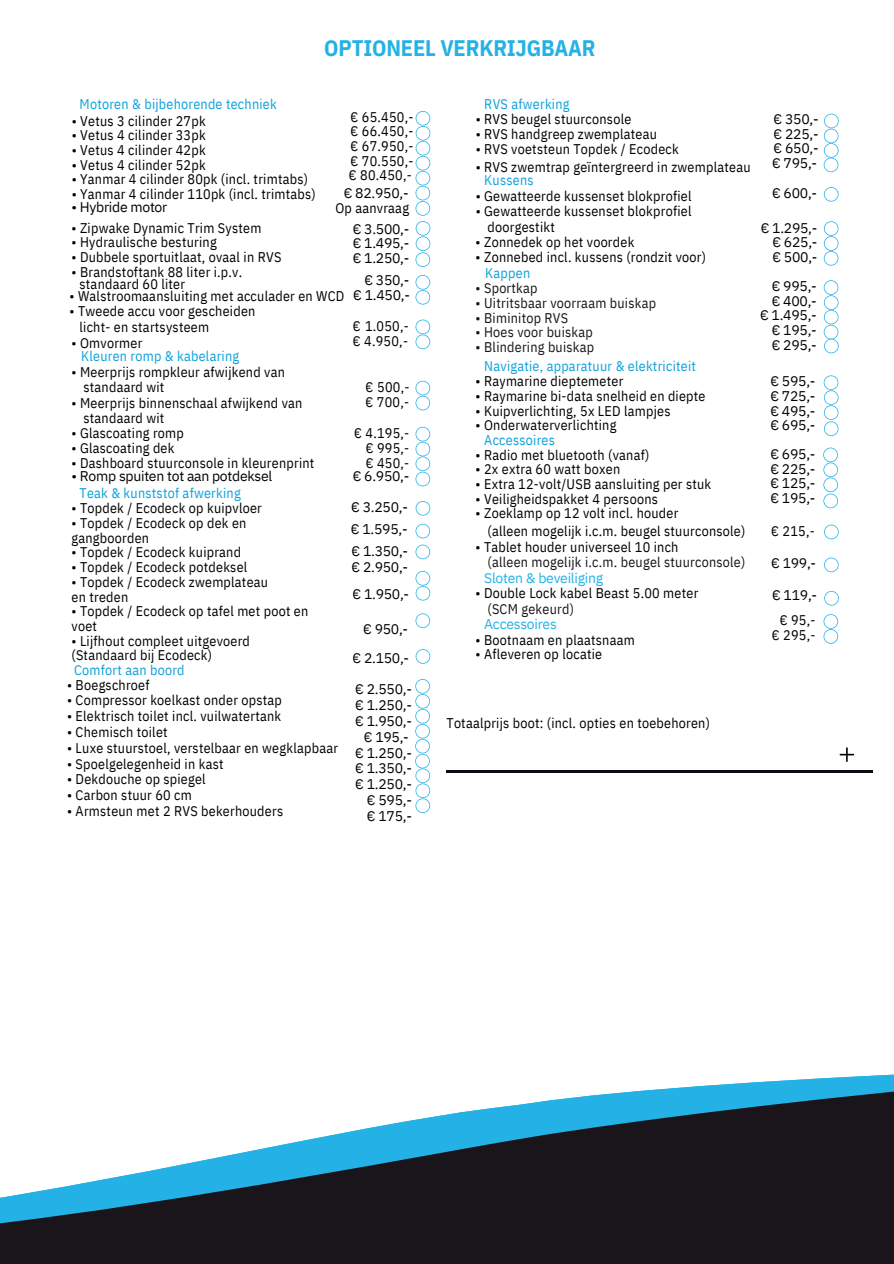
<style>
.page{position:relative;width:894px;height:1264px;background:#fff}
.page>*{position:absolute;margin:0;border:0;box-sizing:border-box;transform-origin:0 0}
.t1{font:700 22.35px "IBM Plex Sans Cond";letter-spacing:-.005em;color:#24b2e6}
.t2{font:13.95px/14.7px "IBM Plex Sans Cond";letter-spacing:.02em;color:#000}
.t3{font:13.95px/14.7px "IBM Plex Sans";letter-spacing:-.02em;color:#000;text-align:justify}
.t4{font:13.95px "IBM Plex Sans Cond";letter-spacing:.02em;color:#0da1dc}
.t5{font:13.95px "IBM Plex Sans Cond";letter-spacing:.02em;color:#19151b}
.t6{font:13.95px "IBM Plex Sans";letter-spacing:-.02em;color:#24b2e6}
</style>
<div class="page">
<svg style="left:0;top:1082px;width:893px;height:181px;fill:#19151b"></svg>
<svg style="left:839px;top:747px;width:15px;height:15px"></svg>
<hr style="left:446px;top:770px;width:427px;height:2px;background:#0d0c15">
<svg style="left:415px;top:111px;width:15px;height:156px"></svg>
<svg style="left:415px;top:275px;width:15px;height:29px"></svg>
<svg style="left:415px;top:319px;width:15px;height:30px"></svg>
<svg style="left:415px;top:381px;width:15px;height:29px"></svg>
<svg style="left:415px;top:501px;width:15px;height:14px"></svg>
<svg style="left:415px;top:524px;width:15px;height:14px"></svg>
<svg style="left:415px;top:544px;width:15px;height:15px"></svg>
<svg style="left:415px;top:571px;width:15px;height:29px"></svg>
<svg style="left:415px;top:613px;width:15px;height:15px"></svg>
<svg style="left:415px;top:649px;width:15px;height:14px"></svg>
<svg style="left:415px;top:679px;width:15px;height:134px"></svg>
<svg style="left:823px;top:114px;width:15px;height:58px"></svg>
<svg style="left:823px;top:187px;width:15px;height:15px"></svg>
<svg style="left:823px;top:221px;width:15px;height:45px"></svg>
<svg style="left:823px;top:280px;width:15px;height:73px"></svg>
<svg style="left:823px;top:375px;width:15px;height:61px"></svg>
<svg style="left:823px;top:447px;width:14px;height:61px"></svg>
<svg style="left:824px;top:524px;width:14px;height:15px"></svg>
<svg style="left:824px;top:557px;width:14px;height:15px"></svg>
<svg style="left:824px;top:591px;width:14px;height:14px"></svg>
<svg style="left:823px;top:614px;width:14px;height:29px"></svg>
<svg style="left:415px;top:427px;width:15px;height:59px"></svg>
<h1 class="t1" style="left:324px;top:31px;width:273px">OPTIONEEL VERKRIJGBAAR</h1>
<p class="t4" style="left:79px;top:93px;width:199px">Motoren &amp; bijbehorende techniek</p>
<p class="t2" style="left:72px;top:112px;width:135px">• Vetus 3 cilinder 27pk</p>
<p class="t2" style="left:72px;top:127px;width:135px">• Vetus 4 cilinder 33pk</p>
<p class="t2" style="left:72px;top:141px;width:135px">• Vetus 4 cilinder 42pk</p>
<p class="t2" style="left:72px;top:156px;width:135px">• Vetus 4 cilinder 52pk</p>
<p class="t2" style="left:72px;top:171px;width:238px">• Yanmar 4 cilinder 80pk (incl. trimtabs)</p>
<p class="t2" style="left:72px;top:186px;width:245px">• Yanmar 4 cilinder 110pk (incl. trimtabs)</p>
<p class="t2" style="left:349px;top:108px;width:66px;text-align:justify">€ 65.450,- € 66.450,- € 67.950,- € 70.550,- € 80.450,-</p>
<p class="t3" style="left:344px;top:184px;width:66px">€ 82.950,-</p>
<p class="t3" style="left:72px;top:199px;width:97px">• Hybride motor</p>
<p class="t2" style="left:335px;top:200px;width:75px">Op aanvraag</p>
<p class="t2" style="left:71px;top:219px;width:191px">• Zipwake Dynamic Trim System</p>
<p class="t2" style="left:71px;top:234px;width:147px">• Hydraulische besturing</p>
<p class="t2" style="left:71px;top:249px;width:211px">• Dubbele sportuitlaat, ovaal in RVS</p>
<p class="t2" style="left:79px;top:265px;width:164px;line-height:12.1px;text-indent:-8px">• Brandstoftank 88 liter i.p.v. standaard 60 liter</p>
<p class="t2" style="left:79px;top:319px;width:131px">licht- en startsysteem</p>
<p class="t2" style="left:353px;top:318px;width:57px">€ 1.050,-</p>
<p class="t2" style="left:71px;top:334px;width:72px">• Omvormer</p>
<p class="t2" style="left:353px;top:332px;width:57px">€ 4.950,-</p>
<p class="t4" style="left:81px;top:345px;width:159px">Kleuren romp &amp; kabelaring</p>
<p class="t2" style="left:83px;top:363px;width:203px;line-height:15.5px;text-indent:-12px">• Meerprijs rompkleur afwijkend van standaard wit</p>
<p class="t3" style="left:352px;top:220px;width:58px">€ 3.500,- € 1.495,- € 1.250,-</p>
<p class="t3" style="left:353px;top:271px;width:58px;line-height:15.3px;text-align:right">€ 350,- € 1.450,-</p>
<p class="t2" style="left:69px;top:287px;width:276px">• Walstroomaansluiting met acculader en WCD</p>
<p class="t2" style="left:69px;top:302px;width:187px">• Tweede accu voor gescheiden</p>
<p class="t2" style="left:365px;top:379px;width:45px">€ 500,-</p>
<p class="t2" style="left:72px;top:394px;width:232px">• Meerprijs binnenschaal afwijkend van</p>
<p class="t2" style="left:365px;top:393px;width:45px">€ 700,-</p>
<p class="t2" style="left:83px;top:409px;width:82px">standaard wit</p>
<p class="t2" style="left:72px;top:425px;width:114px">• Glascoating romp</p>
<p class="t2" style="left:72px;top:440px;width:104px">• Glascoating dek</p>
<p class="t2" style="left:72px;top:454px;width:244px">• Dashboard stuurconsole in kleurenprint</p>
<p class="t2" style="left:365px;top:424px;width:45px;text-align:justify;text-indent:-12px">€ 4.195,- € 995,- € 450,-</p>
<p class="t3" style="left:72px;top:467px;width:202px">• Romp spuiten tot aan potdeksel</p>
<p class="t3" style="left:352px;top:467px;width:58px">€ 6.950,-</p>
<p class="t4" style="left:79px;top:482px;width:163px">Teak &amp; kunststof afwerking</p>
<p class="t2" style="left:71px;top:499px;width:192px">• Topdek / Ecodeck op kuipvloer</p>
<p class="t2" style="left:71px;top:514px;width:176px">• Topdek / Ecodeck op dek en gangboorden</p>
<p class="t2" style="left:71px;top:544px;width:171px">• Topdek / Ecodeck kuiprand</p>
<p class="t2" style="left:71px;top:558px;width:177px">• Topdek / Ecodeck potdeksel</p>
<p class="t2" style="left:71px;top:573px;width:198px">• Topdek / Ecodeck zwemplateau en treden</p>
<p class="t2" style="left:71px;top:602px;width:238px">• Topdek / Ecodeck op tafel met poot en voet</p>
<p class="t2" style="left:71px;top:632px;width:180px">• Lijfhout compleet uitgevoerd (Standaard bij Ecodeck)</p>
<p class="t4" style="left:74px;top:659px;width:112px">Comfort aan boord</p>
<p class="t2" style="left:67px;top:676px;width:84px">• Boegschroef</p>
<p class="t2" style="left:67px;top:692px;width:216px">• Compressor koelkast onder opstap</p>
<p class="t2" style="left:67px;top:707px;width:215px">• Elektrisch toilet incl. vuilwatertank</p>
<p class="t2" style="left:67px;top:723px;width:102px">• Chemisch toilet</p>
<p class="t2" style="left:67px;top:739px;width:272px">• Luxe stuurstoel, verstelbaar en wegklapbaar</p>
<p class="t2" style="left:67px;top:755px;width:158px">• Spoelgelegenheid in kast</p>
<p class="t2" style="left:67px;top:770px;width:140px">• Dekdouche op spiegel</p>
<p class="t2" style="left:67px;top:786px;width:126px">• Carbon stuur 60 cm</p>
<p class="t2" style="left:67px;top:802px;width:217px">• Armsteun met 2 RVS bekerhouders</p>
<p class="t3" style="left:351px;top:494px;width:59px;line-height:22.4px">€ 3.250,- € 1.595,- € 1.350,-</p>
<p class="t3" style="left:351px;top:552px;width:59px;line-height:27px">€ 2.950,- € 1.950,-</p>
<p class="t3" style="left:352px;top:613px;width:58px;line-height:28.8px;text-align:right">€ 950,- € 2.150,-</p>
<p class="t3" style="left:355px;top:680px;width:58px;line-height:15.8px;text-align:right">€ 2.550,- € 1.250,- € 1.950,- € 195,- € 1.250,- € 1.350,- € 1.250,- € 595,- € 175,-</p>
<p class="t4" style="left:484px;top:93px;width:87px">RVS afwerking</p>
<p class="t2" style="left:475px;top:111px;width:157px">• RVS beugel stuurconsole</p>
<p class="t2" style="left:475px;top:126px;width:183px">• RVS handgreep zwemplateau</p>
<p class="t2" style="left:475px;top:140px;width:205px">• RVS voetsteun Topdek / Ecodeck</p>
<p class="t2" style="left:475px;top:158px;width:276px">• RVS zwemtrap geïntergreerd in zwemplateau</p>
<p class="t2" style="left:475px;top:187px;width:217px">• Gewatteerde kussenset blokprofiel</p>
<p class="t2" style="left:487px;top:201px;width:205px;line-height:16px;text-indent:-12px">• Gewatteerde kussenset blokprofiel doorgestikt</p>
<p class="t2" style="left:475px;top:234px;width:160px">• Zonnedek op het voordek</p>
<p class="t2" style="left:475px;top:249px;width:232px">• Zonnebed incl. kussens (rondzit voor)</p>
<p class="t4" style="left:485px;top:262px;width:46px">Kappen</p>
<p class="t5" style="left:475px;top:277px;width:63px">• Sportkap</p>
<p class="t5" style="left:475px;top:292px;width:182px">• Uitritsbaar voorraam buiskap</p>
<p class="t5" style="left:475px;top:307px;width:94px">• Biminitop RVS</p>
<p class="t5" style="left:475px;top:321px;width:119px">• Hoes voor buiskap</p>
<p class="t5" style="left:475px;top:336px;width:120px">• Blindering buiskap</p>
<p class="t4" style="left:484px;top:355px;width:213px">Navigatie, apparatuur &amp; elektriciteit</p>
<p class="t2" style="left:475px;top:373px;width:149px">• Raymarine dieptemeter</p>
<p class="t2" style="left:475px;top:387px;width:231px">• Raymarine bi-data snelheid en diepte</p>
<p class="t2" style="left:475px;top:402px;width:196px">• Kuipverlichting, 5x LED lampjes</p>
<p class="t2" style="left:475px;top:417px;width:142px">• Onderwaterverlichting</p>
<p class="t4" style="left:484px;top:429px;width:72px">Accessoires</p>
<p class="t2" style="left:475px;top:446px;width:175px">• Radio met bluetooth (vanaf)</p>
<p class="t2" style="left:475px;top:461px;width:146px">• 2x extra 60 watt boxen</p>
<p class="t2" style="left:475px;top:475px;width:237px">• Extra 12-volt/USB aansluiting per stuk</p>
<p class="t2" style="left:475px;top:490px;width:184px">• Veiligheidspakket 4 persoons</p>
<p class="t2" style="left:487px;top:503px;width:259px;line-height:18px;text-indent:-12px">• Zoeklamp op 12 volt incl. houder<br>(alleen mogelijk i.c.m. beugel stuurconsole)</p>
<p class="t4" style="left:484px;top:169px;width:51px">Kussens</p>
<p class="t2" style="left:475px;top:538px;width:204px">• Tablet houder universeel 10 inch</p>
<p class="t5" style="left:487px;top:551px;width:259px">(alleen mogelijk i.c.m. beugel stuurconsole)</p>
<p class="t2" style="left:475px;top:584px;width:224px">• Double Lock kabel Beast 5.00 meter</p>
<p class="t5" style="left:487px;top:598px;width:88px">(SCM gekeurd)</p>
<p class="t6" style="left:484px;top:567px;width:120px">Sloten &amp; beveiliging</p>
<p class="t6" style="left:484px;top:613px;width:74px">Accessoires</p>
<p class="t2" style="left:475px;top:631px;width:161px">• Bootnaam en plaatsnaam</p>
<p class="t2" style="left:475px;top:646px;width:128px">• Afleveren op locatie</p>
<p class="t3" style="left:772px;top:111px;width:48px">€ 350,- € 225,- € 650,- € 795,-</p>
<p class="t3" style="left:772px;top:185px;width:47px">€ 600,-</p>
<p class="t3" style="left:772px;top:219px;width:47px;text-indent:-12px">€ 1.295,- € 625,- € 500,-</p>
<p class="t3" style="left:759px;top:278px;width:58px;text-align:right">€ 995,- € 400,- € 1.495,- € 195,- € 295,-</p>
<p class="t3" style="left:770px;top:373px;width:47px">€ 595,- € 725,- € 495,- € 695,-</p>
<p class="t3" style="left:770px;top:445px;width:47px">€ 695,- € 225,- € 125,- € 195,-</p>
<p class="t2" style="left:771px;top:523px;width:45px">€ 215,-</p>
<p class="t3" style="left:771px;top:554px;width:47px">€ 199,-</p>
<p class="t3" style="left:772px;top:586px;width:47px">€ 119,-</p>
<p class="t2" style="left:771px;top:612px;width:45px;text-align:center">€ 95,- € 295,-</p>
<p class="t2" style="left:446px;top:714px;width:265px">Totaalprijs boot: (incl. opties en toebehoren)</p>
</div>
